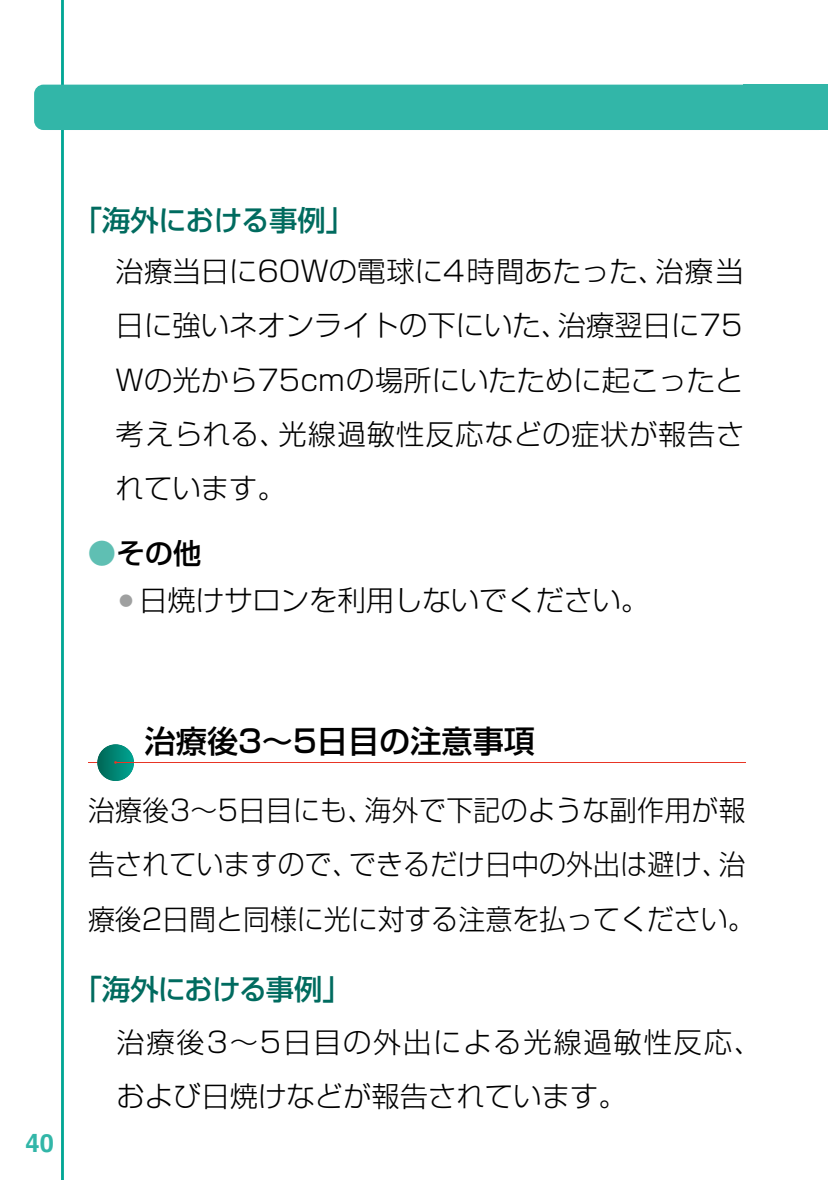
<style>
.page{position:relative;width:828px;height:1180px;background:#fff}
.page>*{position:absolute;margin:0;border:0;box-sizing:border-box;transform-origin:0 0}
.t1{font:500 31.2px "Shin Go Pro";color:#000}
.t2{font:300 28.4px/54px "Shin Go Pro";color:#000;text-align:justify}
.t3{font:300 28.4px/54.4px "Shin Go Pro";color:#000;scale:.95 1}
.t4{font:300 28.4px/54px "Shin Go Pro";letter-spacing:.06em;color:#000}
.t5{font:500 28.4px "Shin Go Pro";letter-spacing:-.015em;color:#006b5f}
.t6{font:500 28.4px "Shin Go Pro";letter-spacing:-.035em;color:#006b5f}
.t7{font:500 28.4px "Shin Go Pro";color:#000}
.t8{font:700 25.6px "Helvetica";color:#32b6a8}
.s1{color:#5fbfb3}
</style>
<div class="page">
<hr style="left:61px;top:0;width:3px;height:1179px;background:#00a695">
<div style="left:34px;top:85px;width:794px;height:45px;background:#32b6a8;border-radius:9px"></div>
<svg style="left:97px;top:744px;width:37px;height:37px"></svg>
<svg style="left:88px;top:761px;width:29px;height:2px"></svg>
<hr style="left:116px;top:761px;width:630px;height:1px;background:#e83525">
<p class="t5" style="left:74px;top:197px;width:282px">「海外における事例」</p>
<p class="t2" style="left:116px;top:241px;width:630px">治療当日に60Wの電球に4時間あたった、治療当日に強いネオンライトの下にいた、治療翌日に75<br>Wの光から75cmの場所にいたために起こったと考えられる、光線過敏性反応などの症状が報告されています。</p>
<p class="t7" style="left:88px;top:529px;width:115px"><span class="s1">●</span>その他</p>
<p class="t2" style="left:119px;top:570px;width:531px"><sup>●</sup> 日焼けサロンを利用しないでください。</p>
<p class="t8" style="left:26px;top:1127px;width:30px">40</p>
<p class="t1" style="left:145px;top:715px;width:392px">治療後3～5日目の注意事項</p>
<p class="t3" style="left:88px;top:779px;width:703px">治療後3～5日目にも、海外で下記のような副作用が報告されていますので、できるだけ日中の外出は避け、治療後2日間と同様に光に対する注意を払ってください。</p>
<p class="t6" style="left:74px;top:966px;width:278px">「海外における事例」</p>
<p class="t4" style="left:116px;top:1011px;width:647px">治療後3～5日目の外出による光線過敏性反応、および日焼けなどが報告されています。</p>
</div>
